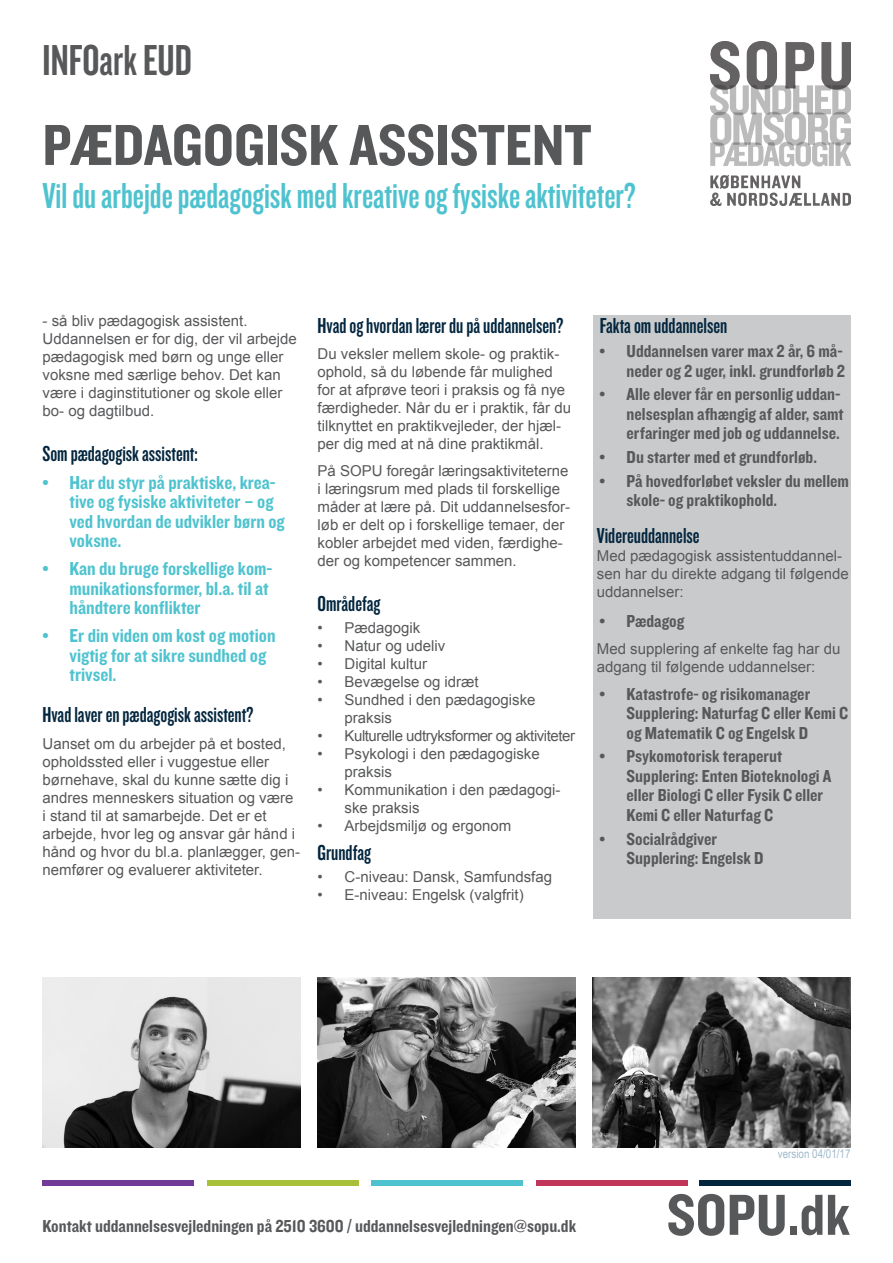
<style>
.page{position:relative;width:893px;height:1263px;background:#fff}
.page>*{position:absolute;margin:0;border:0;box-sizing:border-box;transform-origin:0 0}
.t1{font:60px "Knockout 50 Welterweight";color:#57585a}
.t2{font:45px "Knockout 48 Featherweight";color:#57585a}
.t3{font:37.5px "Knockout 48 Featherweight";color:#4ec3cf}
.Tekst{font:22.5px "Knockout 48 Featherweight";color:#03263e}
.rubrik_underoverskri{font:22.5px "Knockout 48 Featherweight";color:#03263e}
.t4{font:19.5px/19.5px "Knockout 50 Welterweight";color:#4ec3cf}
.Tekst-2{font:18px/19.5px "Knockout 50 Welterweight";color:#57585a}
.Tekst-3{font:15px/18px "Arial";color:#57585a}
.Tekst-4{font:15px "Arial";letter-spacing:-.03em;color:#57585a}
.Tekst-5{font:12px "Arial Narrow";color:#9fbacb}
</style>
<div class="page">
<img style="left:710px;top:41px;width:140px;height:164px">
<div style="left:593px;top:315px;width:258px;height:603px;background:#c9cacc"></div>
<div style="left:43px;top:1180px;width:151px;height:5px;background:#713a97"></div>
<div style="left:207px;top:1180px;width:152px;height:5px;background:#a7bf39"></div>
<div style="left:371px;top:1180px;width:152px;height:5px;background:#4ec3cf"></div>
<div style="left:536px;top:1180px;width:152px;height:5px;background:#c1355a"></div>
<div style="left:699px;top:1180px;width:151px;height:5px;background:#03263e"></div>
<img style="left:43px;top:977px;width:257px;height:170px">
<img style="left:318px;top:977px;width:257px;height:170px">
<img style="left:593px;top:977px;width:258px;height:170px">
<p class="t2" style="left:43px;top:33px;width:151px">INFOark EUD</p>
<p class="t1" style="left:43px;top:105px;width:550px">PÆDAGOGISK ASSISTENT</p>
<p class="t3" style="left:43px;top:172px;width:595px">Vil du arbejde pædagogisk med kreative og fysiske aktiviteter?</p>
<p class="Tekst-3" style="left:43px;top:311px;width:256px">- så bliv pædagogisk assistent.<br>Uddannelsen er for dig, der vil arbejde pædagogisk med børn og unge eller voksne med særlige behov. Det kan være i daginstitutioner og skole eller bo- og dagtilbud.</p>
<p class="Tekst" style="left:43px;top:440px;width:157px">Som pædagogisk assistent:</p>
<p class="t4" style="left:70px;top:472px;width:217px;text-indent:-27px">• Har du styr på praktiske, krea&shy;tive og fysiske aktiviteter – og ved hvordan de udvikler børn og voksne.</p>
<p class="t4" style="left:70px;top:558px;width:204px;text-indent:-27px">• Kan du bruge forskellige kom&shy;munikationsformer, bl.a. til at håndtere konflikter</p>
<p class="t4" style="left:70px;top:625px;width:208px;text-indent:-27px">• Er din viden om kost og motion vigtig for at sikre sundhed og trivsel.</p>
<p class="Tekst" style="left:43px;top:701px;width:212px">Hvad laver en pædagogisk assistent?</p>
<p class="Tekst-3" style="left:43px;top:735px;width:259px">Uanset om du arbejder på et bosted, opholdssted eller i vuggestue eller børnehave, skal du kunne sætte dig i andres menneskers situation og være i stand til at samarbejde. Det er et arbejde, hvor leg og ansvar går hånd i hånd og hvor du bl.a. planlægger, gen&shy;nemfører og evaluerer aktiviteter.</p>
<p class="Tekst" style="left:318px;top:311px;width:247px">Hvad og hvordan lærer du på uddannelsen?</p>
<p class="Tekst-3" style="left:318px;top:345px;width:255px">Du veksler mellem skole- og praktik&shy;ophold, så du løbende får mulighed for at afprøve teori i praksis og få nye færdigheder. Når du er i praktik, får du tilknyttet en praktikvejleder, der hjæl&shy;per dig med at nå dine praktikmål.</p>
<p class="Tekst-3" style="left:318px;top:462px;width:254px">På SOPU foregår læringsaktiviteterne i læringsrum med plads til forskellige måder at lære på. Dit uddannelsesfor&shy;løb er delt op i forskellige temaer, der kobler arbejdet med viden, færdighe&shy;der og kompetencer sammen.</p>
<p class="Tekst" style="left:318px;top:590px;width:64px">Områdefag</p>
<p class="Tekst-3" style="left:318px;top:619px;width:104px">• Pædagogik</p>
<p class="Tekst-3" style="left:318px;top:637px;width:129px">• Natur og udeliv</p>
<p class="Tekst-3" style="left:318px;top:655px;width:111px">• Digital kultur</p>
<p class="Tekst-3" style="left:318px;top:673px;width:163px">• Bevægelse og idræt</p>
<p class="Tekst-3" style="left:345px;top:691px;width:192px;text-indent:-27px">• Sundhed i den pædagogiske praksis</p>
<p class="Tekst-4" style="left:318px;top:726px;width:259px">• Kulturelle udtryksformer og aktiviteter</p>
<p class="Tekst-3" style="left:345px;top:745px;width:197px;text-indent:-27px">• Psykologi i den pædagogiske praksis</p>
<p class="Tekst-3" style="left:345px;top:781px;width:217px;text-indent:-27px">• Kommunikation i den pædagogi&shy;ske praksis</p>
<p class="Tekst-3" style="left:318px;top:817px;width:195px">• Arbejdsmiljø og ergonom</p>
<p class="Tekst" style="left:318px;top:838px;width:55px">Grundfag</p>
<p class="Tekst-3" style="left:318px;top:868px;width:236px">• C-niveau: Dansk, Samfundsfag</p>
<p class="Tekst-3" style="left:318px;top:886px;width:208px">• E-niveau: Engelsk (valgfrit)</p>
<p class="rubrik_underoverskri" style="left:600px;top:312px;width:129px">Fakta om uddannelsen</p>
<p class="Tekst-2" style="left:600px;top:341px;width:247px;text-align:right">• Uddannelsen varer max 2 år, 6 må&shy;neder og 2 uger, inkl. grundforløb 2</p>
<p class="Tekst-2" style="left:627px;top:384px;width:219px;text-indent:-27px">• Alle elever får en personlig uddan&shy;nelsesplan afhængig af alder, samt erfaringer med job og uddannelse.</p>
<p class="Tekst-2" style="left:600px;top:447px;width:219px">• Du starter med et grundforløb.</p>
<p class="Tekst-2" style="left:627px;top:470px;width:224px;text-indent:-27px">• På hovedforløbet veksler du mellem skole- og praktikophold.</p>
<p class="Tekst" style="left:597px;top:522px;width:104px">Videreuddannelse</p>
<p class="Tekst-3" style="left:597px;top:547px;width:253px">Med pædagogisk assistentuddannel&shy;sen har du direkte adgang til følgende uddannelser:</p>
<p class="Tekst-2" style="left:600px;top:611px;width:86px">• Pædagog</p>
<p class="Tekst-3" style="left:597px;top:640px;width:245px">Med supplering af enkelte fag har du adgang til følgende uddannelser:</p>
<p class="Tekst-2" style="left:627px;top:683px;width:223px;text-indent:-27px">• Katastrofe- og risikomanager<br>Supplering: Naturfag C eller Kemi C og Matematik C og Engelsk D</p>
<p class="Tekst-2" style="left:627px;top:746px;width:206px;text-indent:-27px">• Psykomotorisk teraperut<br>Supplering: Enten Bioteknologi A eller Biologi C eller Fysik C eller<br>Kemi C eller Naturfag C</p>
<p class="Tekst-2" style="left:627px;top:828px;width:138px;text-indent:-27px">• Socialrådgiver<br>Supplering: Engelsk D</p>
<p class="Tekst-2" style="left:42px;top:1215px;width:535px">Kontakt uddannelsesvejledningen på 2510 3600 / uddannelsesvejledningen@sopu.dk</p>
<p class="Tekst-5" style="left:778px;top:1145px;width:74px">version 04/01/17</p>
<p class="t1" style="left:667px;top:1175px;width:185px">SOPU.dk</p>
</div>
